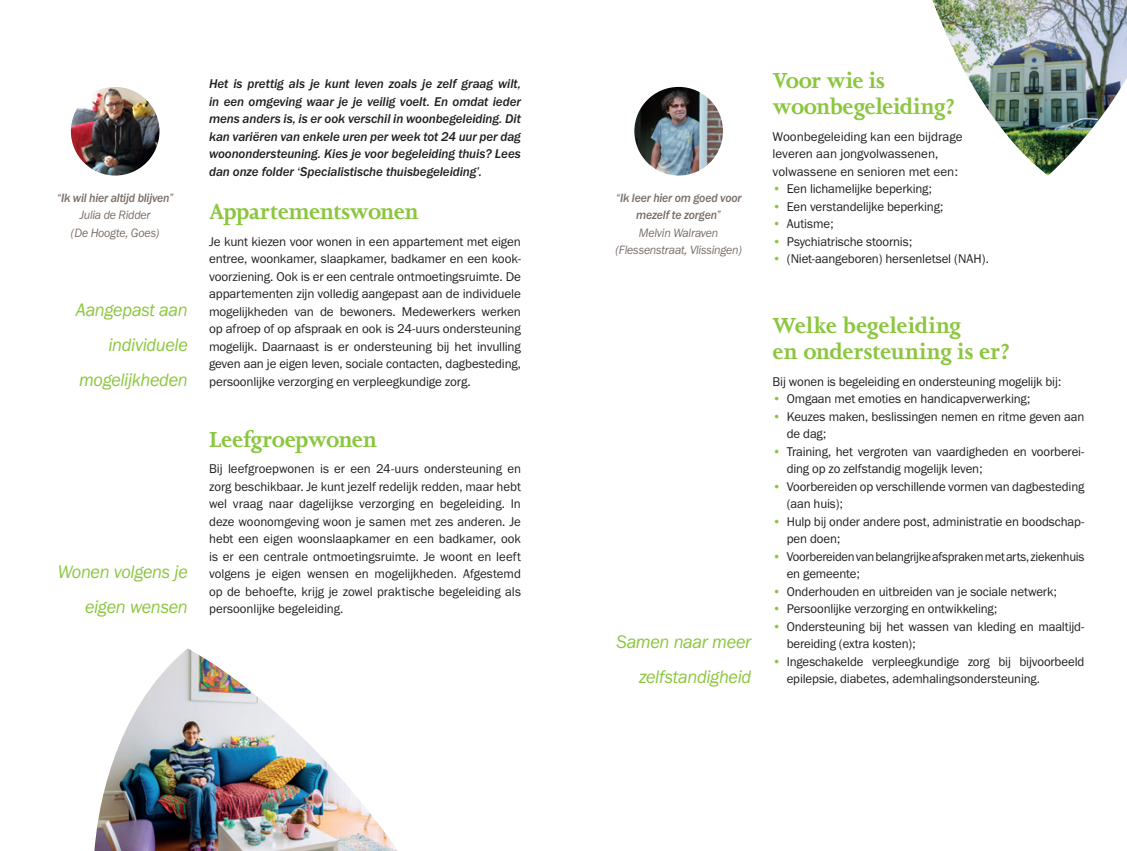
<style>
.page{position:relative;width:1127px;height:851px;background:#fff}
.page>*{position:absolute;margin:0;border:0;box-sizing:border-box;transform-origin:0 0}
.Inspringen{font:700 25px "Joanna";letter-spacing:-.015em;color:#8bc63e}
.Inspringen-2{font:18.75px/35px "Franklin Got URWT Boo Ita";letter-spacing:-.02em;color:#8bc63e;text-align:right}
.Inspringen-3{font:13.12px/17.5px "Franklin Got URWT Boo";letter-spacing:-.01em;color:#231f20}
.Inspringen-4{font:13.12px/17.5px "Franklin Got URWT Med Ita";letter-spacing:-.01em;color:#231f20;text-align:justify}
.Inspringen-5{font:13.12px/17.5px "Franklin Got URWT Boo";letter-spacing:-.01em;color:#231f20;scale:.96 1}
.Inspringen-6{font:12.5px "Franklin Got URWT Boo Ita";letter-spacing:-.02em;color:#796d66;scale:.95 1}
.Inspringen-7{font:12.5px/17.5px "Franklin Got URWT Med Ita";letter-spacing:-.015em;color:#796d66;text-align:center;scale:.95 1}
.s1{font-family:"Franklin Got URWT Boo Ita"}
.s2{color:#8bc63e}
</style>
<div class="page">
<img style="left:71px;top:87px;width:88px;height:88px;border-radius:44px">
<img style="left:634px;top:87px;width:89px;height:88px;border-radius:44px">
<img style="left:94px;top:648px;width:303px;height:202px">
<img style="left:932px;top:0;width:195px;height:175px">
<p class="Inspringen-7" style="left:57px;top:189px;width:124px"><span class="s1">“</span>Ik wil hier altijd blijven<span class="s1">”</span></p>
<p class="Inspringen-6" style="left:80px;top:208px;width:76px">Julia de Ridder</p>
<p class="Inspringen-6" style="left:71px;top:226px;width:95px">(De Hoogte, Goes)</p>
<p class="Inspringen-2" style="left:76px;top:292px;width:114px">Aangepast aan individuele</p>
<p class="Inspringen-2" style="left:79px;top:362px;width:110px">mogelijkheden</p>
<p class="Inspringen-2" style="left:58px;top:554px;width:132px">Wonen volgens je eigen wensen</p>
<p class="Inspringen-4" style="left:209px;top:75px;width:313px">Het is prettig als je kunt leven zoals je zelf graag wilt, in een omgeving waar je je veilig voelt. En omdat ieder mens anders is, is er ook verschil in woonbegeleiding. Dit kan variëren van enkele uren per week tot 24 uur per dag woonondersteuning. Kies je voor begeleiding thuis? Lees dan onze folder ‘Specialistische thuisbegeleiding’.</p>
<p class="Inspringen" style="left:209px;top:198px;width:211px">Appartementswonen</p>
<p class="Inspringen-3" style="left:209px;top:233px;width:313px;text-align:justify">Je kunt kiezen voor wonen in een appartement met eigen entree, woonkamer, slaapkamer, badkamer en een kook&shy;voorziening. Ook is er een centrale ontmoetingsruimte. De appartementen zijn volledig aangepast aan de individuele mogelijkheden van de bewoners. Medewerkers werken op afroep of op afspraak en ook is 24-uurs ondersteuning mogelijk. Daarnaast is er ondersteuning bij het invulling geven aan je eigen leven, sociale contacten, dagbesteding, persoonlijke verzorging en verpleegkundige zorg.</p>
<p class="Inspringen" style="left:209px;top:426px;width:169px">Leefgroepwonen</p>
<p class="Inspringen-3" style="left:209px;top:460px;width:313px;text-align:justify">Bij leefgroepwonen is er een 24-uurs ondersteuning en zorg beschikbaar. Je kunt jezelf redelijk redden, maar hebt wel vraag naar dagelijkse verzorging en begeleiding. In deze woonomgeving woon je samen met zes anderen. Je hebt een eigen woonslaapkamer en een badkamer, ook is er een centrale ontmoetingsruimte. Je woont en leeft volgens je eigen wensen en mogelijkheden. Afgestemd op de behoefte, krijg je zowel praktische begeleiding als persoonlijke begeleiding.</p>
<p class="Inspringen-7" style="left:616px;top:189px;width:134px"><span class="s1">“</span>Ik leer hier om goed voor mezelf te zorgen<span class="s1">”</span></p>
<p class="Inspringen-6" style="left:639px;top:226px;width:85px">Melvin Walraven</p>
<p class="Inspringen-6" style="left:615px;top:243px;width:135px">(Flessenstraat, Vlissingen)</p>
<p class="Inspringen-2" style="left:616px;top:624px;width:136px">Samen naar meer zelfstandigheid</p>
<p class="Inspringen" style="left:772px;top:67px;width:114px">Voor wie is</p>
<p class="Inspringen" style="left:772px;top:93px;width:184px">woonbegeleiding?</p>
<p class="Inspringen-3" style="left:772px;top:128px;width:191px">Woonbegeleiding kan een bijdrage</p>
<p class="Inspringen-3" style="left:772px;top:145px;width:167px">leveren aan jongvolwassenen,</p>
<p class="Inspringen-3" style="left:772px;top:163px;width:187px">volwassene en senioren met een:</p>
<p class="Inspringen-3" style="left:772px;top:180px;width:161px"><span class="s2">•</span> Een lichamelijke beperking;</p>
<p class="Inspringen-3" style="left:772px;top:198px;width:172px"><span class="s2">•</span> Een verstandelijke beperking;</p>
<p class="Inspringen-3" style="left:772px;top:215px;width:62px"><span class="s2">•</span> Autisme;</p>
<p class="Inspringen-3" style="left:772px;top:233px;width:141px"><span class="s2">•</span> Psychiatrische stoornis;</p>
<p class="Inspringen-3" style="left:772px;top:250px;width:218px"><span class="s2">•</span> (Niet-aangeboren) hersenletsel (NAH).</p>
<p class="Inspringen" style="left:772px;top:312px;width:190px">Welke begeleiding</p>
<p class="Inspringen" style="left:772px;top:338px;width:239px">en ondersteuning is er?</p>
<p class="Inspringen-3" style="left:772px;top:373px;width:290px">Bij wonen is begeleiding en ondersteuning mogelijk bij:</p>
<p class="Inspringen-3" style="left:772px;top:390px;width:259px"><span class="s2">•</span> Omgaan met emoties en handicapverwerking;</p>
<p class="Inspringen-3" style="left:787px;top:408px;width:299px;text-indent:-14px"><span class="s2">•</span> Keuzes maken, beslissingen nemen en ritme geven aan de dag;</p>
<p class="Inspringen-3" style="left:787px;top:443px;width:299px;text-indent:-14px"><span class="s2">•</span> Training, het vergroten van vaardigheden en voorberei&shy;ding op zo zelfstandig mogelijk leven;</p>
<p class="Inspringen-3" style="left:787px;top:478px;width:299px;text-indent:-14px"><span class="s2">•</span> Voorbereiden op verschillende vormen van dagbesteding (aan huis);</p>
<p class="Inspringen-3" style="left:787px;top:513px;width:299px;text-indent:-14px"><span class="s2">•</span> Hulp bij onder andere post, administratie en boodschap&shy;pen doen;</p>
<p class="Inspringen-5" style="left:787px;top:548px;width:312px;text-indent:-14px"><span class="s2">•</span> Voorbereiden van belangrijke afspraken met arts, ziekenhuis en gemeente;</p>
<p class="Inspringen-3" style="left:772px;top:583px;width:286px"><span class="s2">•</span> Onderhouden en uitbreiden van je sociale netwerk;</p>
<p class="Inspringen-3" style="left:772px;top:600px;width:226px"><span class="s2">•</span> Persoonlijke verzorging en ontwikkeling;</p>
<p class="Inspringen-3" style="left:787px;top:618px;width:299px;text-indent:-14px"><span class="s2">•</span> Ondersteuning bij het wassen van kleding en maaltijd&shy;bereiding (extra kosten);</p>
<p class="Inspringen-3" style="left:787px;top:653px;width:299px;text-indent:-14px"><span class="s2">•</span> Ingeschakelde verpleegkundige zorg bij bijvoorbeeld epilepsie, diabetes, ademhalingsondersteuning.</p>
</div>
